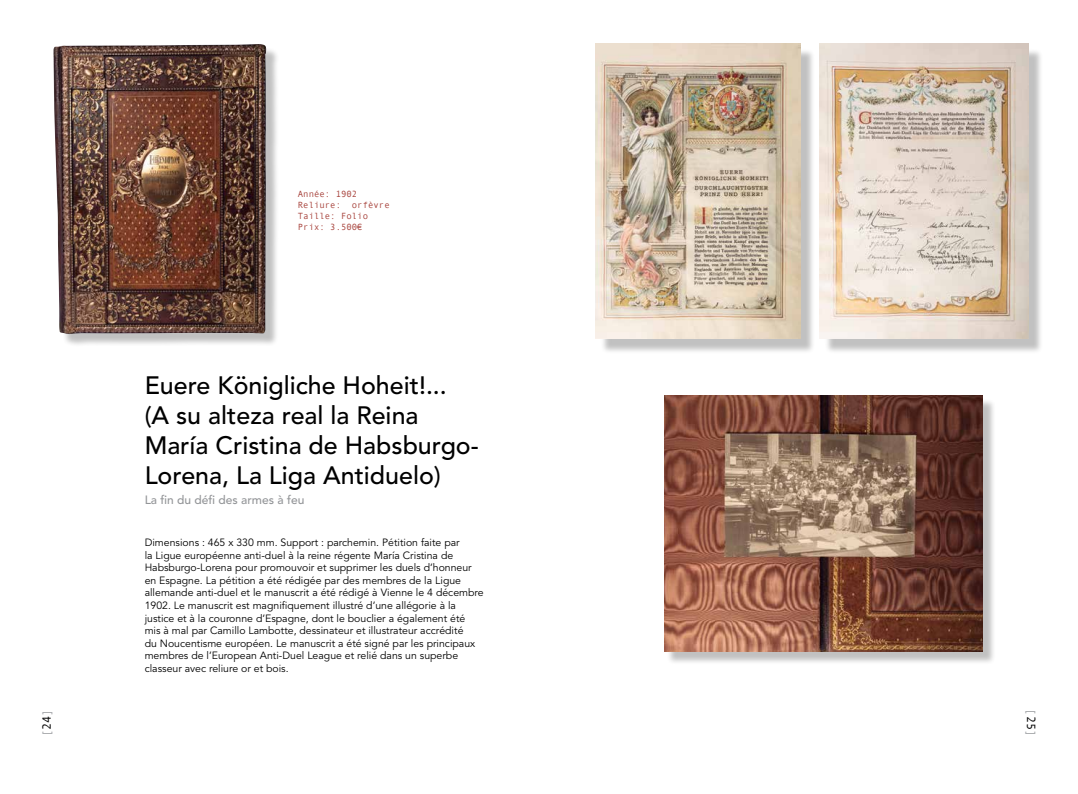
<style>
.page{position:relative;width:1078px;height:794px;background:#fff}
.page>*{position:absolute;margin:0;border:0;box-sizing:border-box;transform-origin:0 0}
.t1{font:500 25px/30px "Avenir";color:#000}
.t2{font:500 12px "Avenir";color:#939598}
.t3{font:12px "Andale Mono";color:#a7a9ac}
.t4{font:10.5px/12.6px "Avenir";color:#000}
.t5{font:9px/10.8px "Andale Mono";color:#a7423b}
.s1{color:#000}
</style>
<div class="page">
<div style="left:600px;top:48px;width:215px;height:306px;background:#000;opacity:.25"></div>
<img style="left:595px;top:44px;width:205px;height:294px">
<div style="left:823px;top:48px;width:220px;height:306px;background:#000;opacity:.25"></div>
<img style="left:819px;top:44px;width:208px;height:294px">
<div style="left:666px;top:398px;width:329px;height:266px;background:#000;opacity:.25"></div>
<img style="left:664px;top:395px;width:318px;height:256px">
<div style="left:56px;top:47px;width:223px;height:300px;background:#000;opacity:.25"></div>
<img style="left:53px;top:44px;width:213px;height:290px">
<p class="t5" style="left:298px;top:189px;width:93px">Année: 1902<br>Reliure: orfèvre<br>Taille: Folio<br>Prix: 3.500€</p>
<h1 class="t1" style="left:145px;top:371px;width:335px">Euere Königliche Hoheit!...<br>(A su alteza real la Reina<br>María Cristina de Habsburgo-<br>Lorena, La Liga Antiduelo)</h1>
<p class="t2" style="left:145px;top:493px;width:161px">La fin du défi des armes à feu</p>
<p class="t4" style="left:145px;top:536px;width:340px">Dimensions : 465 x 330 mm. Support : parchemin. Pétition faite par<br>la Ligue européenne anti-duel à la reine régente María Cristina de Habsburgo-Lorena pour promouvoir et supprimer les duels d’honneur en Espagne. La pétition a été rédigée par des membres de la Ligue allemande anti-duel et le manuscrit a été rédigé à Vienne le 4 décembre 1902. Le manuscrit est magnifiquement illustré d’une allégorie à la justice et à la couronne d’Espagne, dont le bouclier a également été mis à mal par Camillo Lambotte, dessinateur et illustrateur accrédité<br>du Noucentisme européen. Le manuscrit a été signé par les principaux membres de l’European Anti-Duel League et relié dans un superbe classeur avec reliure or et bois.</p>
<p class="t3" style="left:40px;top:737px;width:30px;rotate:-90deg">[<span class="s1">24</span>]</p>
<p class="t3" style="left:1037px;top:708px;width:30px;rotate:90deg">[<span class="s1">25</span>]</p>
</div>
